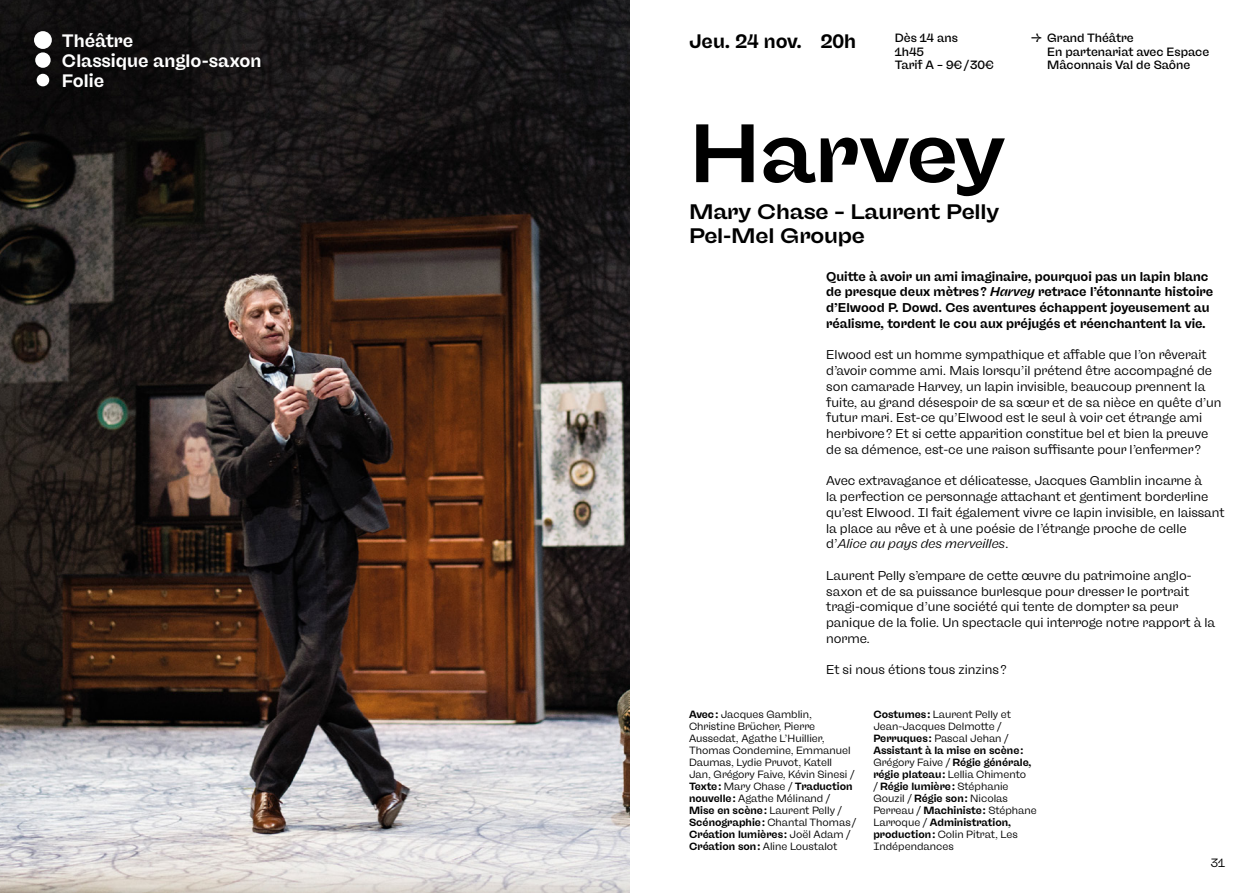
<style>
.page{position:relative;width:1259px;height:893px;background:#fff}
.page>*{position:absolute;margin:0;border:0;box-sizing:border-box;transform-origin:0 0}
.t1{font:700 expanded 82.5px "Freigeist";letter-spacing:-.01em;color:#000}
.t2{font:700 expanded 21px/24px "Freigeist";letter-spacing:-.01em;color:#000}
.t3{font:700 19.5px "Freigeist";color:#000}
.t4{font:700 18px/20.2px "Freigeist";color:#fff}
.t5{font:12.75px/15.8px "Freigeist";color:#000}
.t6{font:700 12.75px/15.8px "Freigeist";color:#000}
.t7{font:500 12px/13.5px "Freigeist";color:#000}
.t8{font:12px "Freigeist";color:#000}
.t9{font:10.5px/12px "Freigeist";color:#000}
.s1{font-style:italic}
.s2{font-weight:700}
</style>
<div class="page">
<img style="left:0;top:0;width:629px;height:893px">
<div style="left:37px;top:74px;width:12px;height:12px;background:#fff;border-radius:6px"></div>
<div style="left:35px;top:52px;width:16px;height:16px;background:#fff;border-radius:8px"></div>
<div style="left:34px;top:31px;width:18px;height:18px;background:#fff;border-radius:9px"></div>
<h3 class="t4" style="left:62px;top:30px;width:73px">Théâtre</h3>
<h3 class="t3" style="left:689px;top:29px;width:169px">Jeu. 24 nov. 20h</h3>
<h3 class="t4" style="left:62px;top:50px;width:201px">Classique anglo-saxon<br>Folie</h3>
<p class="t7" style="left:895px;top:32px;width:101px">Dès 14 ans<br>1h45<br>Tarif A – 9€ / 30€</p>
<h1 class="t1" style="left:689px;top:102px;width:318px">Harvey</h1>
<h2 class="t2" style="left:689px;top:199px;width:311px">Mary Chase – Laurent Pelly<br>Pel-Mel Groupe</h2>
<p class="t7" style="left:1047px;top:32px;width:164px;text-indent:-15px">→ Grand Théâtre<br>En partenariat avec Espace<br>Mâconnais Val de Saône</p>
<p class="t6" style="left:826px;top:268px;width:388px">Quitte à avoir un ami imaginaire, pourquoi pas un lapin blanc de presque deux mètres ? <span class="s1">Harvey</span> retrace l’étonnante histoire d’Elwood P. Dowd. Ces aventures échappent joyeusement au réalisme, tordent le cou aux préjugés et réenchantent la vie.</p>
<p class="t5" style="left:826px;top:347px;width:397px">Elwood est un homme sympathique et affable que l’on rêverait d’avoir comme ami. Mais lorsqu’il prétend être accompagné de son camarade Harvey, un lapin invisible, beaucoup prennent la fuite, au grand désespoir de sa sœur et de sa nièce en quête d’un futur mari. Est-ce qu’Elwood est le seul à voir cet étrange ami herbivore ? Et si cette apparition constitue bel et bien la preuve de sa démence, est-ce une raison suffisante pour l’enfermer ?</p>
<p class="t5" style="left:826px;top:473px;width:400px">Avec extravagance et délicatesse, Jacques Gamblin incarne à<br>la perfection ce personnage attachant et gentiment borderline qu’est Elwood. Il fait également vivre ce lapin invisible, en laissant la place au rêve et à une poésie de l’étrange proche de celle d’<span class="s1">Alice au pays des merveilles</span>.</p>
<p class="t5" style="left:826px;top:568px;width:390px">Laurent Pelly s’empare de cette œuvre du patrimoine anglo&shy;saxon et de sa puissance burlesque pour dresser le portrait tragi-comique d’une société qui tente de dompter sa peur panique de la folie. Un spectacle qui interroge notre rapport à la norme.</p>
<p class="t5" style="left:826px;top:662px;width:182px">Et si nous étions tous zinzins ?</p>
<p class="t9" style="left:689px;top:708px;width:169px"><span class="s2">Avec :</span> Jacques Gamblin,<br>Christine Brücher, Pierre<br>Aussedat, Agathe L’Huillier,<br>Thomas Condemine, Emmanuel<br>Daumas, Lydie Pruvot, Katell<br>Jan, Grégory Faive, Kévin Sinesi /<br><span class="s2">Texte :</span> Mary Chase / <span class="s2">Traduction nouvelle :</span> Agathe Mélinand /<br><span class="s2">Mise en scène :</span> Laurent Pelly /<br><span class="s2">Scénographie :</span> Chantal Thomas /<br><span class="s2">Création lumières :</span> Joël Adam /<br><span class="s2">Création son :</span> Aline Loustalot</p>
<p class="t9" style="left:873px;top:708px;width:165px"><span class="s2">Costumes :</span> Laurent Pelly et<br>Jean-Jacques Delmotte /<br><span class="s2">Perruques :</span> Pascal Jehan /<br><span class="s2">Assistant à la mise en scène :<br></span>Grégory Faive / <span class="s2">Régie générale, régie plateau :</span> Lellia Chimento<br>/ <span class="s2">Régie lumière :</span> Stéphanie<br>Gouzil / <span class="s2">Régie son :</span> Nicolas<br>Perreau / <span class="s2">Machiniste :</span> Stéphane<br>Larroque / <span class="s2">Administration, production :</span> Colin Pitrat, Les<br>Indépendances</p>
<p class="t8" style="left:1210px;top:856px;width:16px">31</p>
</div>
